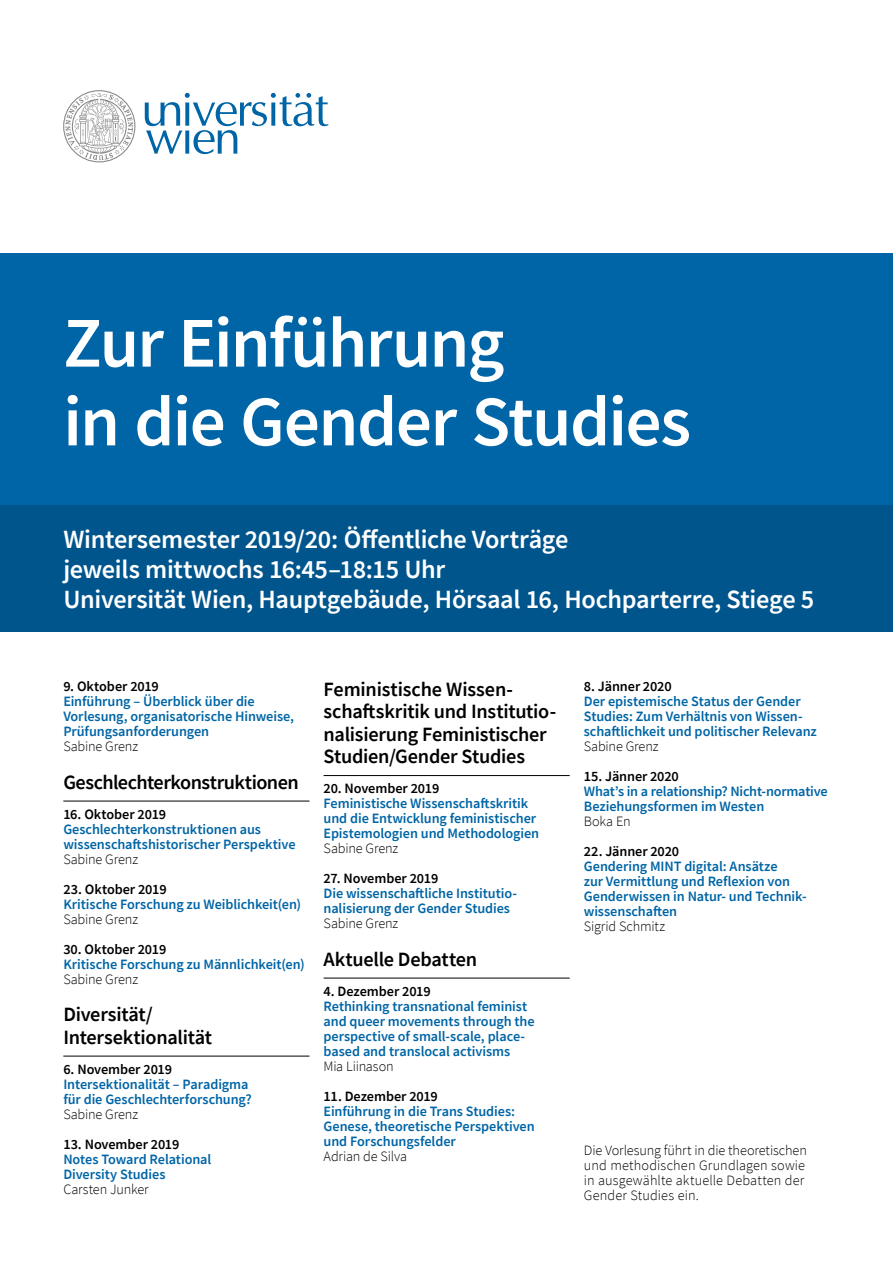
<style>
.page{position:relative;width:893px;height:1263px;background:#fff}
.page>*{position:absolute;margin:0;border:0;box-sizing:border-box;transform-origin:0 0}
.t1{font:600 71.25px/78.8px "Source Sans Pro";letter-spacing:-.025em;color:#fff}
.t2{font:600 26.25px/30px "Source Sans Pro";letter-spacing:-.01em;color:#fff}
.t3{font:600 20.25px/22.5px "Source Sans Pro";letter-spacing:-.015em;color:#000}
.t4{font:600 14.25px/15px "Source Sans Pro";letter-spacing:-.005em;color:#0065a6}
.t5{font:300 14.25px/15px "Source Sans Pro";letter-spacing:-.005em;color:#000}
.t6{font:600 14.25px "Source Sans Pro";letter-spacing:-.005em;color:#000}
</style>
<div class="page">
<div style="left:0;top:253px;width:893px;height:378px;background:#0065a6"></div>
<div style="left:0;top:505px;width:893px;height:126px;background:#00558d"></div>
<svg style="left:63px;top:90px;width:72px;height:72px"></svg>
<svg style="left:145px;top:93px;width:183px;height:61px"></svg>
<hr style="left:63px;top:801px;width:246px;height:1px;background:#000">
<hr style="left:63px;top:1056px;width:246px;height:1px;background:#000">
<hr style="left:324px;top:775px;width:246px;height:1px;background:#000">
<hr style="left:324px;top:978px;width:246px;height:1px;background:#000">
<h1 class="t1" style="left:63px;top:303px;width:629px">Zur Einführung<br>in die Gender Studies</h1>
<h2 class="t2" style="left:63px;top:524px;width:753px">Wintersemester 2019/20: Öffentliche Vorträge<br>jeweils mittwochs 16:45–18:15 Uhr<br>Universität Wien, Hauptgebäude, Hörsaal 16, Hochparterre, Stiege 5</h2>
<p class="t6" style="left:63px;top:677px;width:97px">9. Oktober 2019</p>
<p class="t4" style="left:63px;top:694px;width:232px">Einführung – Überblick über die<br>Vorlesung, organisatorische Hinweise,<br>Prüfungsanforderungen</p>
<p class="t5" style="left:63px;top:739px;width:76px">Sabine Grenz</p>
<h3 class="t3" style="left:63px;top:770px;width:237px">Geschlechterkonstruktionen</h3>
<p class="t6" style="left:63px;top:804px;width:104px">16. Oktober 2019</p>
<p class="t4" style="left:63px;top:821px;width:234px">Geschlechterkonstruktionen aus wissenschaftshistorischer Perspektive</p>
<p class="t5" style="left:63px;top:851px;width:76px">Sabine Grenz</p>
<p class="t6" style="left:63px;top:879px;width:105px">23. Oktober 2019</p>
<p class="t4" style="left:63px;top:896px;width:239px">Kritische Forschung zu Weiblichkeit(en)</p>
<p class="t5" style="left:63px;top:911px;width:76px">Sabine Grenz</p>
<p class="t6" style="left:63px;top:939px;width:105px">30. Oktober 2019</p>
<p class="t4" style="left:63px;top:956px;width:243px">Kritische Forschung zu Männlichkeit(en)</p>
<p class="t5" style="left:63px;top:971px;width:76px">Sabine Grenz</p>
<h3 class="t3" style="left:63px;top:1003px;width:150px">Diversität/<br>Intersektionalität</h3>
<p class="t6" style="left:63px;top:1059px;width:110px">6. November 2019</p>
<p class="t4" style="left:63px;top:1076px;width:190px">Intersektionalität – Paradigma für die Geschlechterforschung?</p>
<p class="t5" style="left:63px;top:1106px;width:76px">Sabine Grenz</p>
<p class="t6" style="left:63px;top:1134px;width:118px">13. November 2019</p>
<p class="t4" style="left:63px;top:1151px;width:149px">Notes Toward Relational<br>Diversity Studies</p>
<p class="t5" style="left:63px;top:1181px;width:87px">Carsten Junker</p>
<h3 class="t3" style="left:324px;top:677px;width:234px">Feministische Wissen&shy;schaftskritik und Institutio&shy;nalisierung Feministischer<br>Studien/Gender Studies</h3>
<p class="t6" style="left:324px;top:779px;width:117px">20. November 2019</p>
<p class="t4" style="left:324px;top:796px;width:217px">Feministische Wissenschaftskritik und die Entwicklung feministischer<br>Epistemologien und Methodologien</p>
<p class="t5" style="left:324px;top:841px;width:76px">Sabine Grenz</p>
<p class="t6" style="left:324px;top:869px;width:116px">27. November 2019</p>
<p class="t4" style="left:324px;top:886px;width:195px">Die wissenschaftliche Institutio&shy;nalisierung der Gender Studies</p>
<p class="t5" style="left:324px;top:916px;width:76px">Sabine Grenz</p>
<h3 class="t3" style="left:324px;top:947px;width:155px">Aktuelle Debatten</h3>
<p class="t6" style="left:324px;top:981px;width:109px">4. Dezember 2019</p>
<p class="t4" style="left:324px;top:998px;width:213px">Rethinking transnational feminist and queer movements through the perspective of small-scale, place&shy;based and translocal activisms</p>
<p class="t5" style="left:324px;top:1058px;width:72px">Mia Liinason</p>
<p class="t6" style="left:324px;top:1086px;width:116px">11. Dezember 2019</p>
<p class="t4" style="left:324px;top:1103px;width:213px">Einführung in die Trans Studies:<br>Genese, theoretische Perspektiven und Forschungsfelder</p>
<p class="t5" style="left:324px;top:1148px;width:85px">Adrian de Silva</p>
<p class="t6" style="left:584px;top:677px;width:89px">8. Jänner 2020</p>
<p class="t4" style="left:584px;top:694px;width:234px">Der epistemische Status der Gender<br>Studies: Zum Verhältnis von Wissen&shy;schaftlichkeit und politischer Relevanz</p>
<p class="t5" style="left:584px;top:739px;width:76px">Sabine Grenz</p>
<p class="t6" style="left:584px;top:767px;width:97px">15. Jänner 2020</p>
<p class="t4" style="left:584px;top:784px;width:245px">What’s in a relationship? Nicht-normative<br>Beziehungsformen im Westen</p>
<p class="t5" style="left:584px;top:814px;width:48px">Boka En</p>
<p class="t6" style="left:584px;top:842px;width:97px">22. Jänner 2020</p>
<p class="t4" style="left:584px;top:859px;width:224px">Gendering MINT digital: Ansätze<br>zur Vermittlung und Reflexion von<br>Genderwissen in Natur- und Technik&shy;wissenschaften</p>
<p class="t5" style="left:584px;top:919px;width:83px">Sigrid Schmitz</p>
<p class="t5" style="left:584px;top:1143px;width:225px">Die Vorlesung führt in die theoretischen und methodischen Grundlagen sowie in ausgewählte aktuelle Debatten der Gender Studies ein.</p>
</div>
